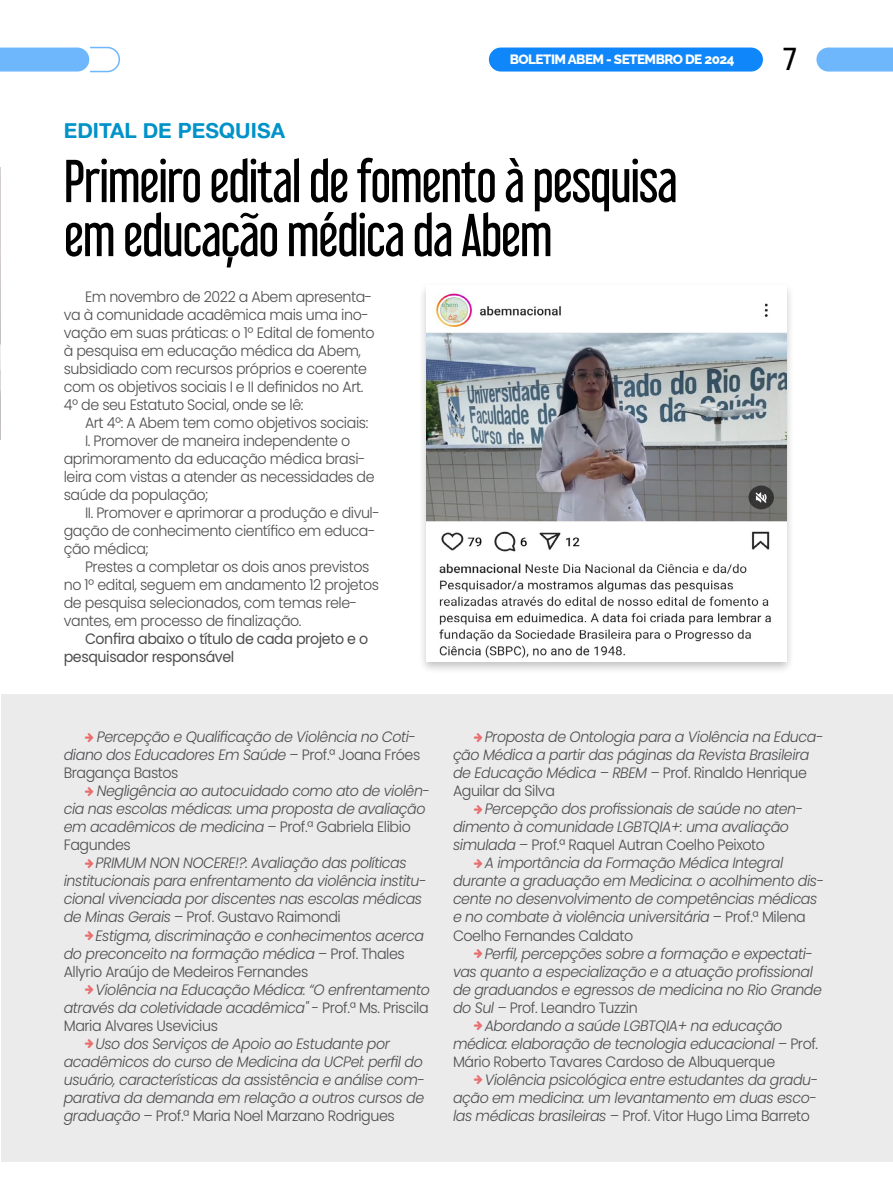
<style>
.page{position:relative;width:893px;height:1191px;background:#fff}
.page>*{position:absolute;margin:0;border:0;box-sizing:border-box;transform-origin:0 0}
.t1{font:54px/54px "Libel Suit Rg";letter-spacing:-.025em;color:#000}
.t2{font:30px "Antenna Cond";color:#000}
.t3{font:21px "Alte Haas Grotesk Bold";color:#0092c8}
.t4{font:italic 300 15px/18px "Poppins";letter-spacing:-.03em;color:#4d4d4f;scale:.95 1}
.t5{font:300 15px/18px "Poppins";letter-spacing:-.03em;color:#4d4d4f;scale:.95 1}
.t6{font:15px/18px "Poppins";letter-spacing:-.03em;color:#4d4d4f;scale:.95 1}
.t7{font:800 13.5px "Raleway";letter-spacing:-.04em;color:#fff}
.s1{font-style:normal}
.s2{font-style:italic}
</style>
<div class="page">
<div style="left:489px;top:48px;width:274px;height:24px;background:#0f87fb;border-radius:12px"></div>
<svg style="left:0;top:46px;width:121px;height:27px"></svg>
<svg style="left:816px;top:48px;width:77px;height:24px;background:#76bafd"></svg>
<div style="left:2px;top:694px;width:891px;height:468px;background:#ebebec"></div>
<div style="left:418px;top:281px;width:377px;height:393px;background:#000;opacity:.25"></div>
<img style="left:427px;top:286px;width:359px;height:375px">
<svg style="left:0;top:167px;width:1px;height:273px"></svg>
<h3 class="t3" style="left:64px;top:117px;width:223px">EDITAL DE PESQUISA</h3>
<p class="t7" style="left:510px;top:49px;width:226px">BOLETIM ABEM - SETEMBRO DE 2024</p>
<h2 class="t2" style="left:783px;top:41px;width:15px">7</h2>
<h1 class="t1" style="left:64px;top:148px;width:616px">Primeiro edital de fomento à pesquisa em educação médica da Abem</h1>
<p class="t5" style="left:64px;top:287px;width:329px;text-indent:21px">Em novembro de 2022 a Abem apresenta&shy;va à comunidade acadêmica mais uma ino&shy;vação em suas práticas: o 1º Edital de fomento à pesquisa em educação médica da Abem, subsidiado com recursos próprios e coerente com os objetivos sociais I e II definidos no Art.<br>4º de seu Estatuto Social, onde se lê:</p>
<p class="t5" style="left:85px;top:413px;width:300px">Art 4º: A Abem tem como objetivos sociais:</p>
<p class="t5" style="left:85px;top:431px;width:281px">I. Promover de maneira independente o</p>
<p class="t5" style="left:64px;top:449px;width:319px">aprimoramento da educação médica brasi-</p>
<p class="t5" style="left:64px;top:467px;width:329px">leira com vistas a atender as necessidades de</p>
<p class="t5" style="left:64px;top:485px;width:154px">saúde da população;</p>
<p class="t5" style="left:85px;top:503px;width:312px">II. Promover e aprimorar a produção e divul-</p>
<p class="t5" style="left:64px;top:521px;width:330px">gação de conhecimento científico em educa-</p>
<p class="t5" style="left:64px;top:539px;width:91px">ção médica;</p>
<p class="t5" style="left:85px;top:557px;width:301px">Prestes a completar os dois anos previstos</p>
<p class="t5" style="left:64px;top:575px;width:333px">no 1º edital, seguem em andamento 12 projetos</p>
<p class="t5" style="left:64px;top:593px;width:310px">de pesquisa selecionados, com temas rele-</p>
<p class="t5" style="left:64px;top:611px;width:252px">vantes, em processo de finalização.</p>
<p class="t6" style="left:64px;top:629px;width:322px;text-indent:21px">Confira abaixo o título de cada projeto e o pesquisador responsável</p>
<p class="t4" style="left:64px;top:728px;width:377px;text-indent:33px">Percepção e Qualificação de Violência no Coti&shy;diano dos Educadores Em Saúde <span class="s1">– Prof.ª Joana Fróes<br>Bragança Bastos</span></p>
<p class="t4" style="left:64px;top:782px;width:387px;text-indent:33px">Negligência ao autocuidado como ato de violên&shy;cia nas escolas médicas: uma proposta de avaliação em acadêmicos de medicina <span class="s1">– Prof.ª Gabriela Elibio Fagundes</span></p>
<p class="t4" style="left:64px;top:854px;width:383px;text-indent:32px">PRIMUM NON NOCERE!?: Avaliação das políticas institucionais para enfrentamento da violência institu&shy;cional vivenciada por discentes nas escolas médicas de Minas Gerais <span class="s1">– Prof. Gustavo Raimondi</span></p>
<p class="t4" style="left:64px;top:926px;width:381px;text-indent:32px">Estigma, discriminação e conhecimentos acerca do preconceito na formação médica <span class="s1">– Prof. Thales<br>Allyrio Araújo de Medeiros Fernandes</span></p>
<p class="t4" style="left:64px;top:980px;width:387px;text-align:justify;text-indent:32px">Violência na Educação Médica: “O enfrentamento através da coletividade acadêmica" <span class="s1">- Prof.ª Ms. Priscila Maria Alvares Usevicius</span></p>
<p class="t4" style="left:64px;top:1034px;width:382px;text-indent:32px">Uso dos Serviços de Apoio ao Estudante por acadêmicos do curso de Medicina da UCPel: perfil do usuário, características da assistência e análise com&shy;parativa da demanda em relação a outros cursos de graduação <span class="s1">– Prof.ª Maria Noel Marzano Rodrigues</span></p>
<p class="t4" style="left:453px;top:728px;width:391px;text-indent:32px">Proposta de Ontologia para a Violência na Educa&shy;ção Médica a partir das páginas da Revista Brasileira de Educação Médica – RBEM – <span class="s1">Prof. Rinaldo Henrique Aguilar da Silva</span></p>
<p class="t4" style="left:453px;top:800px;width:370px;text-indent:32px">Percepção dos profissionais de saúde no aten&shy;dimento à comunidade LGBTQIA+: uma avaliação simulada <span class="s1">– Prof.ª Raquel Autran Coelho Peixoto</span></p>
<p class="t4" style="left:453px;top:854px;width:392px;text-indent:32px">A importância da Formação Médica Integral durante a graduação em Medicina: o acolhimento dis&shy;cente no desenvolvimento de competências médicas e no combate à violência universitária <span class="s1">– Prof.ª Milena Coelho Fernandes Caldato</span></p>
<p class="t4" style="left:485px;top:944px;width:347px">Perfil, percepções sobre a formação e expectati-</p>
<p class="t4" style="left:453px;top:962px;width:380px">vas quanto a especialização e a atuação profissional</p>
<p class="t4" style="left:453px;top:980px;width:390px">de graduandos e egressos de medicina no Rio Grande</p>
<p class="t5" style="left:453px;top:998px;width:196px"><span class="s2">do Sul –</span> Prof. Leandro Tuzzin</p>
<p class="t4" style="left:485px;top:1016px;width:315px">Abordando a saúde LGBTQIA+ na educação</p>
<p class="t4" style="left:453px;top:1034px;width:386px">médica: elaboração de tecnologia educacional <span class="s1">– Prof.</span></p>
<p class="t5" style="left:453px;top:1052px;width:341px">Mário Roberto Tavares Cardoso de Albuquerque</p>
<p class="t4" style="left:453px;top:1070px;width:386px;text-align:justify;text-indent:32px">Violência psicológica entre estudantes da gradu&shy;ação em medicina: um levantamento em duas esco&shy;las médicas brasileiras – <span class="s1">Prof. Vitor Hugo Lima Barreto</span></p>
</div>
